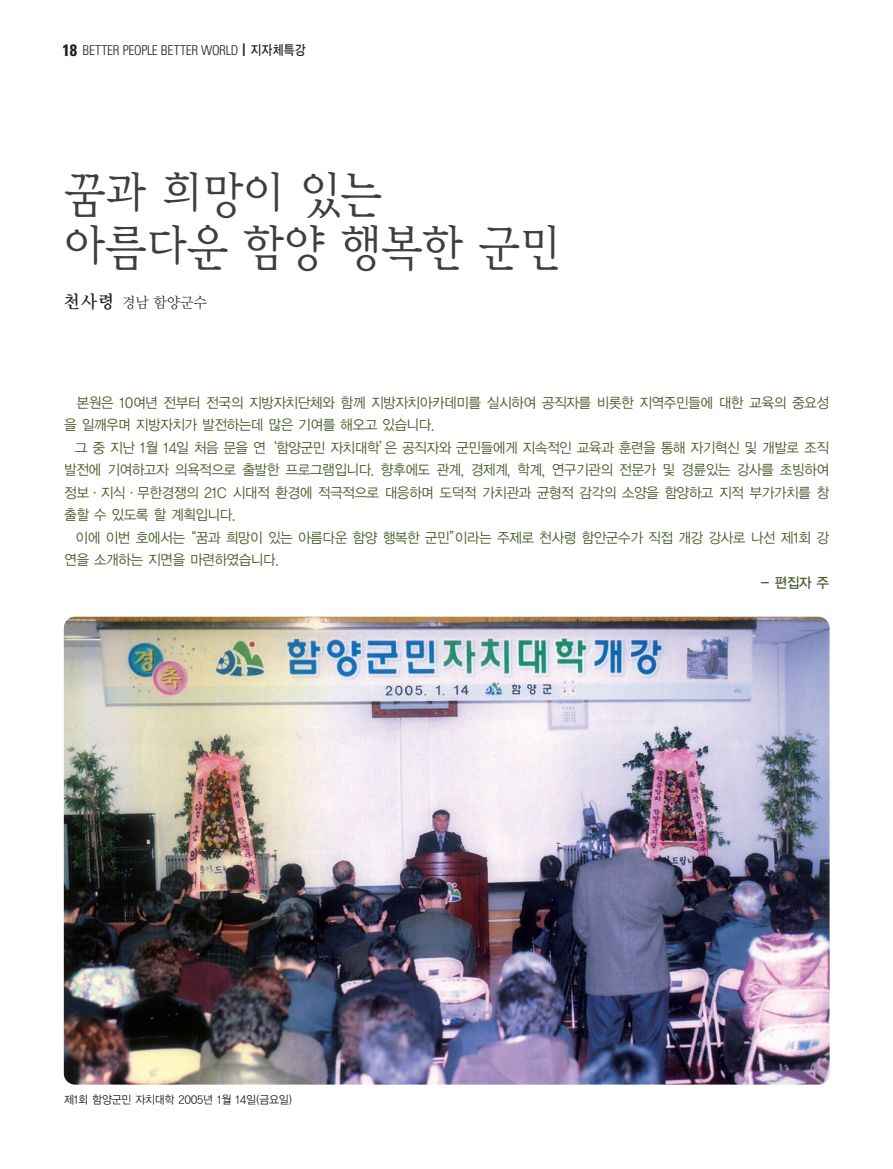
<style>
.page{position:relative;width:893px;height:1169px;background:#fff}
.page>*{position:absolute;margin:0;border:0;box-sizing:border-box;transform-origin:0 0}
.t1{font:48px/52.5px "Y Mj O23";letter-spacing:-.105em;color:#3e3e3f;scale:.95 1}
.t2{font:15px "Y Mj O12";letter-spacing:-.065em;color:#231f20;scale:.95 1}
.t3{font:14.25px/22.5px "YGO12";letter-spacing:-.1em;color:#4a5d2d;scale:.95 1}
.t4{font:14.25px "YGO13";color:#4a5d2d;scale:.95 1}
.t5{font:300 condensed 13.5px "Univers";letter-spacing:-.02em;color:#231f20}
.t6{font:11.25px "YGO12";letter-spacing:-.09em;color:#231f20;scale:.95 1}
.s1{font-weight:700;font-size:16.5px}
.s2{font-family:"Frutiger";font-weight:400;font-size:18px}
.s3{font-family:"YGO13";font-weight:400;font-stretch:normal}
.s4{font-family:"Y Mj O14";font-size:18px}
</style>
<div class="page">
<img style="left:64px;top:616px;width:765px;height:468px;border-radius:11px">
<p class="t5" style="left:63px;top:45px;width:245px"><span class="s1">18</span> BETTER PEOPLE BETTER WORLD <span class="s2">I</span> <span class="s3">지자체특강</span></p>
<h1 class="t1" style="left:62px;top:170px;width:528px">꿈과 희망이 있는 아름다운 함양 행복한 군민</h1>
<p class="t2" style="left:63px;top:295px;width:153px"><span class="s4">천사령</span> 경남 함양군수</p>
<p class="t3" style="left:64px;top:392px;width:807px;text-indent:12px">본원은 10여년 전부터 전국의 지방자치단체와 함께 지방자치아카데미를 실시하여 공직자를 비롯한 지역주민들에 대한 교육의 중요성 을 일깨우며 지방자치가 발전하는데 많은 기여를 해오고 있습니다.</p>
<p class="t3" style="left:64px;top:437px;width:807px;text-align:justify;text-indent:11px">그 중 지난 1월 14일 처음 문을 연‘함양군민 자치대학’은 공직자와 군민들에게 지속적인 교육과 훈련을 통해 자기혁신 및 개발로 조직 발전에 기여하고자 의욕적으로 출발한 프로그램입니다. 향후에도 관계, 경제계, 학계, 연구기관의 전문가 및 경륜있는 강사를 초빙하여 정보∙지식∙무한경쟁의 21C 시대적 환경에 적극적으로 대응하며 도덕적 가치관과 균형적 감각의 소양을 함양하고 지적 부가가치를 창 출할 수 있도록 할 계획입니다.</p>
<p class="t3" style="left:64px;top:527px;width:807px;text-indent:11px">이에 이번 호에서는“꿈과 희망이 있는 아름다운 함양 행복한 군민”이라는 주제로 천사령 함안군수가 직접 개강 강사로 나선 제1회 강 연을 소개하는 지면을 마련하였습니다.</p>
<p class="t4" style="left:760px;top:576px;width:74px">- 편집자 주</p>
<p class="t6" style="left:64px;top:1094px;width:242px">제1회 함양군민 자치대학 2005년 1월 14일(금요일)</p>
</div>
